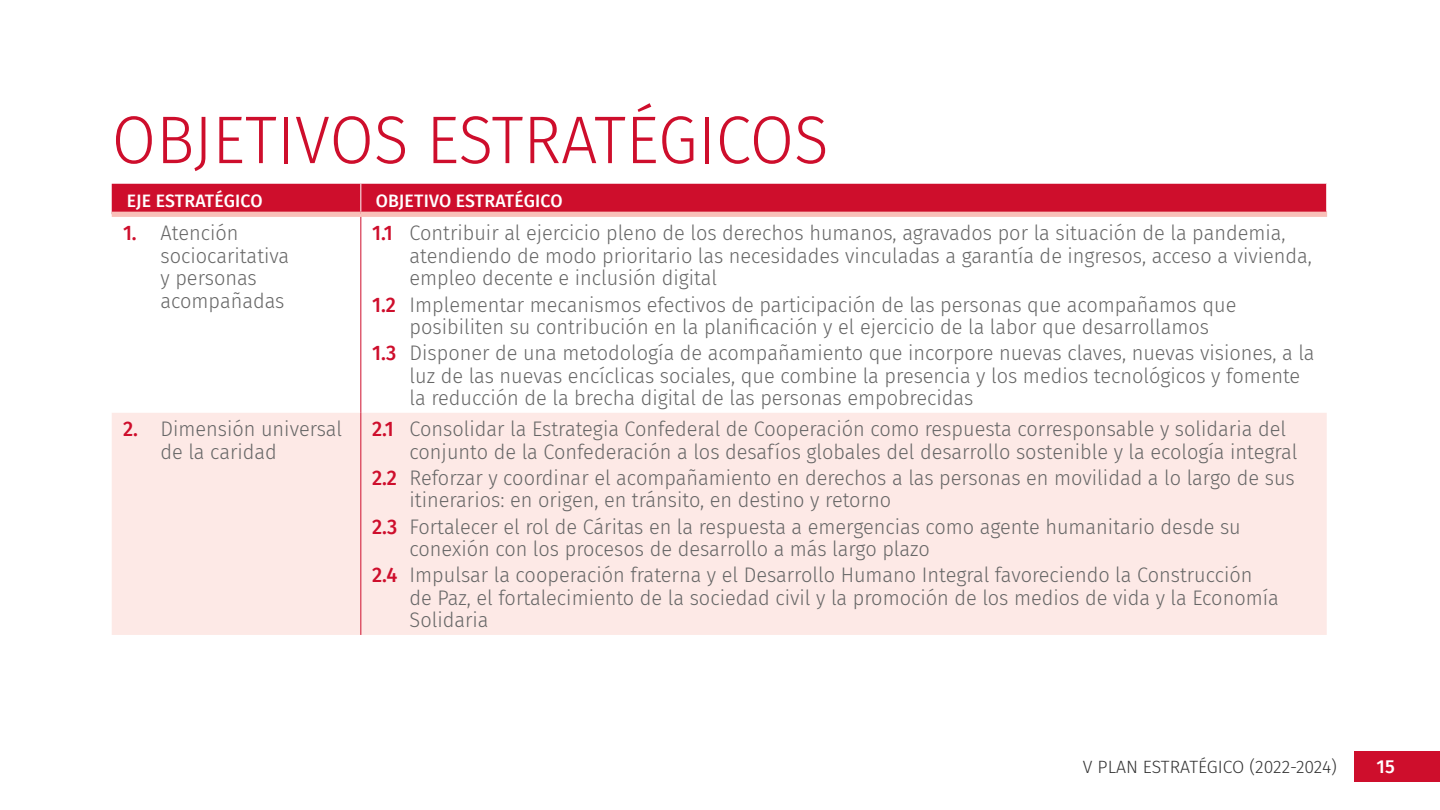
<style>
.page{position:relative;width:1440px;height:810px;background:#fff}
.page>*{position:absolute;margin:0;border:0;box-sizing:border-box;transform-origin:0 0}
.t1{font:300 67.5px "Fira Sans";color:#ce0e2c;scale:.95 1}
.t2{font:300 21px/22.5px "Fira Sans";color:#666;scale:.95 1}
.t3{font:500 18.75px "Fira Sans";color:#fff}
.t4{font:500 18px "Fira Sans";letter-spacing:.01em;color:#fff}
.t5{font:300 17.7px "Fira Sans";color:#333}
.s1{font-weight:500;color:#ce0e2c}
</style>
<div class="page">
<div style="left:1354px;top:752px;width:86px;height:30px;background:#ce0e2c"></div>
<div style="left:112px;top:413px;width:1215px;height:222px;background:#fde9e6"></div>
<div style="left:112px;top:184px;width:1215px;height:28px;background:#ce0e2c"></div>
<div style="left:112px;top:212px;width:249px;height:5px;background:#f9c0b9"></div>
<div style="left:361px;top:212px;width:966px;height:5px;background:#f9c0b9"></div>
<hr style="left:360px;top:217px;width:1px;height:196px;background:#ce0e2c">
<hr style="left:360px;top:413px;width:1px;height:222px;background:#ce0e2c">
<h1 class="t1" style="left:112px;top:92px;width:756px">OBJETIVOS ESTRATÉGICOS</h1>
<p class="t4" style="left:127px;top:187px;width:137px">EJE ESTRATÉGICO</p>
<p class="t4" style="left:376px;top:187px;width:188px">OBJETIVO ESTRATÉGICO</p>
<p class="t2" style="left:160px;top:222px;width:137px;text-indent:-38px"><span class="s1">1.</span> Atención sociocaritativa y personas acompañadas</p>
<p class="t2" style="left:410px;top:222px;width:951px;text-indent:-38px"><span class="s1">1.1</span> Contribuir al ejercicio pleno de los derechos humanos, agravados por la situación de la pandemia, atendiendo de modo prioritario las necesidades vinculadas a garantía de ingresos, acceso a vivienda, empleo decente e inclusión digital</p>
<p class="t2" style="left:372px;top:293px;width:911px;text-align:center"><span class="s1">1.2</span> Implementar mecanismos efectivos de participación de las personas que acompañamos que posibiliten su contribución en la planificación y el ejercicio de la labor que desarrollamos</p>
<p class="t2" style="left:410px;top:342px;width:954px;text-indent:-38px"><span class="s1">1.3</span> Disponer de una metodología de acompañamiento que incorpore nuevas claves, nuevas visiones, a la luz de las nuevas encíclicas sociales, que combine la presencia y los medios tecnológicos y fomente la reducción de la brecha digital de las personas empobrecidas</p>
<p class="t2" style="left:160px;top:417px;width:193px;text-indent:-38px"><span class="s1">2.</span> Dimensión universal de la caridad</p>
<p class="t2" style="left:410px;top:417px;width:936px;text-indent:-38px"><span class="s1">2.1</span> Consolidar la Estrategia Confederal de Cooperación como respuesta corresponsable y solidaria del conjunto de la Confederación a los desafíos globales del desarrollo sostenible y la ecología integral</p>
<p class="t2" style="left:410px;top:466px;width:933px;text-indent:-38px"><span class="s1">2.2</span> Reforzar y coordinar el acompañamiento en derechos a las personas en movilidad a lo largo de sus itinerarios: en origen, en tránsito, en destino y retorno</p>
<p class="t2" style="left:410px;top:515px;width:877px;text-indent:-38px"><span class="s1">2.3</span> Fortalecer el rol de Cáritas en la respuesta a emergencias como agente humanitario desde su conexión con los procesos de desarrollo a más largo plazo</p>
<p class="t2" style="left:410px;top:564px;width:917px;text-indent:-38px"><span class="s1">2.4</span> Impulsar la cooperación fraterna y el Desarrollo Humano Integral favoreciendo la Construcción de Paz, el fortalecimiento de la sociedad civil y la promoción de los medios de vida y la Economía<br>Solidaria</p>
<p class="t5" style="left:1083px;top:755px;width:255px">V PLAN ESTRATÉGICO (2022-2024)</p>
<p class="t3" style="left:1377px;top:752px;width:20px">15</p>
</div>
